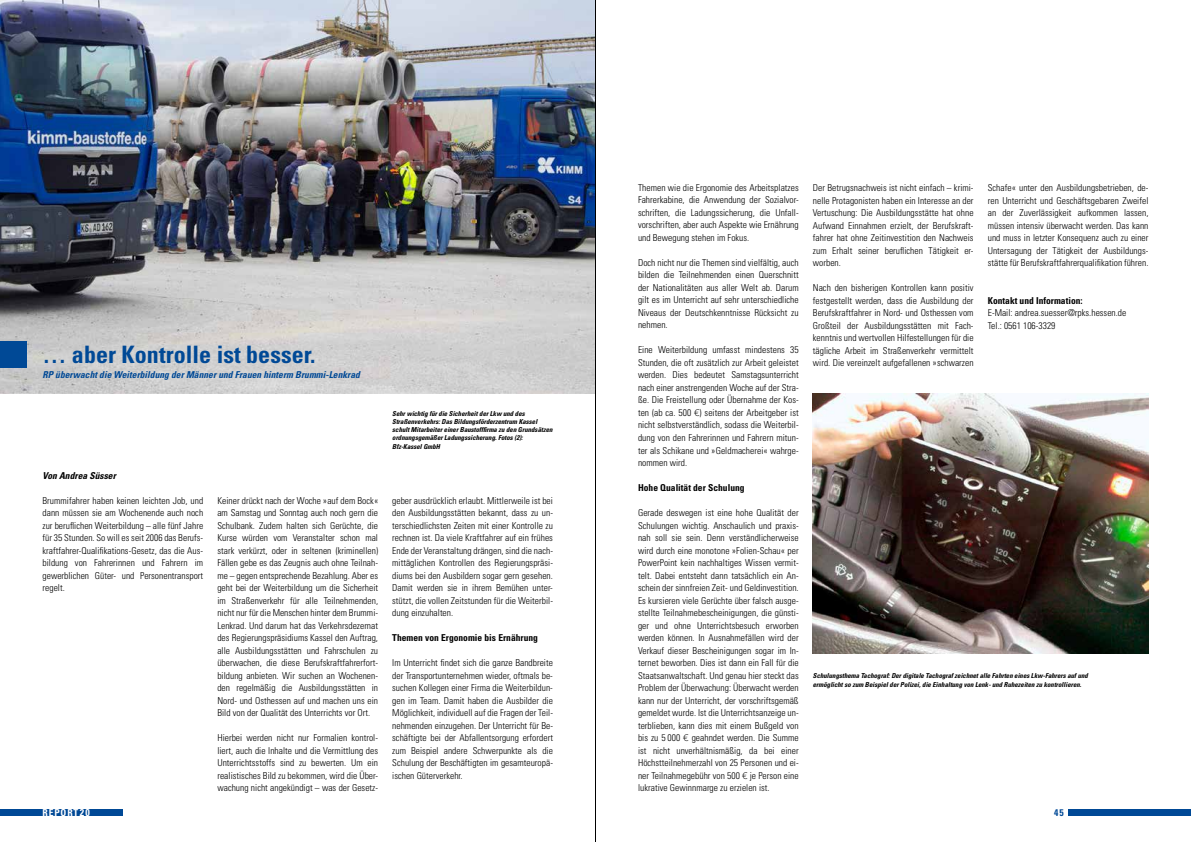
<style>
.page{position:relative;width:1191px;height:842px;background:#fff}
.page>*{position:absolute;margin:0;border:0;box-sizing:border-box;transform-origin:0 0}
.t1{font:700 condensed 24px "Univers";color:#004996}
.t2{font:700 condensed 9.6px "Univers";letter-spacing:.1em;color:#fff}
.t3{font:700 condensed 9.6px "Univers";color:#004996}
.t4{font:300 condensed 9.5px/12.5px "Univers";color:#000;text-align:justify}
.t5{font:700 condensed 9.5px "Univers";color:#000}
.t6{font:italic 700 condensed 9.5px "Univers";color:#004996}
.t7{font:italic 700 condensed 9.5px "Univers";color:#000}
.t8{font:italic 700 condensed 6.8px/8.2px "Univers";color:#000}
.s1{font-family:"Akkurat Std";font-stretch:normal}
.s2{font-size:9.9px}
</style>
<div class="page">
<div style="left:1068px;top:809px;width:123px;height:7px;background:#004996"></div>
<div style="left:0;top:809px;width:123px;height:7px;background:#004996"></div>
<img style="left:0;top:0;width:595px;height:394px">
<img style="left:813px;top:394px;width:335px;height:259px">
<div style="left:0;top:341px;width:27px;height:27px;background:#004996"></div>
<hr style="left:595px;top:0;width:1px;height:842px;background:#000">
<h1 class="t1" style="left:43px;top:340px;width:274px">… aber Kontrolle ist besser.</h1>
<p class="t6" style="left:43px;top:369px;width:319px">RP überwacht die Weiterbildung der Männer und Frauen hinterm Brummi-Lenkrad</p>
<p class="t8" style="left:392px;top:409px;width:162px">Sehr wichtig für die Sicherheit der Lkw und des Straßenverkehrs: Das Bildungsförderzentrum Kassel schult Mitarbeiter einer Baustofffirma zu den Grundsätzen ordnungsgemäßer Ladungssicherung. Fotos (2):<br>Bfz-Kassel GmbH</p>
<p class="t7" style="left:43px;top:469px;width:75px">Von Andrea Süsser</p>
<p class="t4" style="left:43px;top:494px;width:162px">Brummifahrer haben keinen leichten Job, und dann müssen sie am Wochenende auch noch zur beruflichen Weiterbildung – alle fünf Jahre für 35 Stunden. So will es seit 2006 das Berufs&shy;kraftfahrer-Qualifikations-Gesetz, das die Aus&shy;bildung von Fahrerinnen und Fahrern im gewerblichen Güter- und Personentransport regelt.</p>
<p class="t4" style="left:392px;top:494px;width:162px">geber ausdrücklich erlaubt. Mittlerweile ist bei den Ausbildungsstätten bekannt, dass zu un&shy;terschiedlichsten Zeiten mit einer Kontrolle zu rechnen ist. Da viele Kraftfahrer auf ein frühes Ende der Veranstaltung drängen, sind die nach&shy;mittäglichen Kontrollen des Regierungspräsi&shy;diums bei den Ausbildern sogar gern gesehen.<br>Damit werden sie in ihrem Bemühen unter&shy;stützt, die vollen Zeitstunden für die Weiterbil&shy;dung einzuhalten.</p>
<p class="t5" style="left:392px;top:632px;width:147px">Themen von Ergonomie bis Ernährung</p>
<p class="t4" style="left:392px;top:657px;width:162px">Im Unterricht findet sich die ganze Bandbreite der Transportunternehmen wieder, oftmals be&shy;suchen Kollegen einer Firma die Weiterbildun&shy;gen im Team. Damit haben die Ausbilder die Möglichkeit, individuell auf die Fragen der Teil&shy;nehmenden einzugehen. Der Unterricht für Be&shy;schäftigte bei der Abfallentsorgung erfordert zum Beispiel andere Schwerpunkte als die Schulung der Beschäftigten im gesamteuropä&shy;ischen Güterverkehr.</p>
<p class="t4" style="left:217px;top:494px;width:162px">Keiner drückt nach der Woche »auf dem Bock« am Samstag und Sonntag auch noch gern die Schulbank. Zudem halten sich Gerüchte, die Kurse würden vom Veranstalter schon mal stark verkürzt, oder in seltenen (kriminellen)<br>Fällen gebe es das Zeugnis auch ohne Teilnah&shy;me – gegen entsprechende Bezahlung. Aber es geht bei der Weiterbildung um die Sicherheit im Straßenverkehr für alle Teilnehmenden, nicht nur für die Menschen hinter dem Brummi-Lenkrad. Und darum hat das Verkehrsdezernat des Regierungspräsidiums Kassel den Auftrag, alle Ausbildungsstätten und Fahrschulen zu überwachen, die diese Berufskraftfahrerfort&shy;bildung anbieten. Wir suchen an Wochenen&shy;den regelmäßig die Ausbildungsstätten in Nord- und Osthessen auf und machen uns ein Bild von der Qualität des Unterrichts vor Ort.</p>
<p class="t4" style="left:217px;top:731px;width:162px">Hierbei werden nicht nur Formalien kontrol&shy;liert, auch die Inhalte und die Vermittlung des Unterrichtsstoffs sind zu bewerten. Um ein realistisches Bild zu bekommen, wird die Über&shy;wachung nicht angekündigt – was der Gesetz-</p>
<p class="t4" style="left:638px;top:181px;width:162px">Themen wie die Ergonomie des Arbeitsplatzes Fahrerkabine, die Anwendung der Sozialvor&shy;schriften, die Ladungssicherung, die Unfall&shy;vorschriften, aber auch Aspekte wie Ernährung und Bewegung stehen im Fokus.</p>
<p class="t4" style="left:638px;top:256px;width:162px">Doch nicht nur die Themen sind vielfältig, auch bilden die Teilnehmenden einen Querschnitt der Nationalitäten aus aller Welt ab. Darum gilt es im Unterricht auf sehr unterschiedliche Niveaus der Deutschkenntnisse Rücksicht zu nehmen.</p>
<p class="t4" style="left:638px;top:344px;width:162px">Eine Weiterbildung umfasst mindestens 35<br>Stunden, die oft zusätzlich zur Arbeit geleistet werden. Dies bedeutet Samstagsunterricht nach einer anstrengenden Woche auf der Stra&shy;ße. Die Freistellung oder Übernahme der Kos&shy;ten (ab ca. 500 <span class="s1">€</span>) seitens der Arbeitgeber ist nicht selbstverständlich, sodass die Weiterbil&shy;dung von den Fahrerinnen und Fahrern mitun&shy;ter als Schikane und »Geldmacherei« wahrge&shy;nommen wird.</p>
<p class="t5" style="left:638px;top:482px;width:108px">Hohe Qualität der Schulung</p>
<p class="t4" style="left:638px;top:506px;width:162px">Gerade deswegen ist eine hohe Qualität der Schulungen wichtig. Anschaulich und praxis&shy;nah soll sie sein. Denn verständlicherweise wird durch eine monotone »Folien-Schau« per PowerPoint kein nachhaltiges Wissen vermit&shy;telt. Dabei entsteht dann tatsächlich ein An&shy;schein der sinnfreien Zeit- und Geldinvestition.<br>Es kursieren viele Gerüchte über falsch ausge&shy;stellte Teilnahmebescheinigungen, die günsti&shy;ger und ohne Unterrichtsbesuch erworben werden können. In Ausnahmefällen wird der Verkauf dieser Bescheinigungen sogar im In&shy;ternet beworben. Dies ist dann ein Fall für die Staatsanwaltschaft. Und genau hier steckt das Problem der Überwachung: Überwacht werden kann nur der Unterricht, der vorschriftsgemäß gemeldet wurde. Ist die Unterrichtsanzeige un&shy;terblieben, kann dies mit einem Bußgeld von bis zu 5 000 <span class="s1">€</span> geahndet werden. Die Summe ist nicht unverhältnismäßig, da bei einer Höchstteilnehmerzahl von 25 Personen und ei&shy;ner Teilnahmegebühr von 500 <span class="s1">€</span> je Person eine lukrative Gewinnmarge zu erzielen ist.</p>
<p class="t4" style="left:813px;top:181px;width:162px">Der Betrugsnachweis ist nicht einfach – krimi&shy;nelle Protagonisten haben ein Interesse an der Vertuschung: Die Ausbildungsstätte hat ohne Aufwand Einnahmen erzielt, der Berufskraft&shy;fahrer hat ohne Zeitinvestition den Nachweis zum Erhalt seiner beruflichen Tätigkeit er&shy;worben.</p>
<p class="t4" style="left:813px;top:281px;width:162px">Nach den bisherigen Kontrollen kann positiv festgestellt werden, dass die Ausbildung der Berufskraftfahrer in Nord- und Osthessen vom Großteil der Ausbildungsstätten mit Fach&shy;kenntnis und wertvollen Hilfestellungen für die tägliche Arbeit im Straßenverkehr vermittelt wird. Die vereinzelt aufgefallenen »schwarzen</p>
<p class="t4" style="left:987px;top:181px;width:162px">Schafe« unter den Ausbildungsbetrieben, de&shy;ren Unterricht und Geschäftsgebaren Zweifel an der Zuverlässigkeit aufkommen lassen, müssen intensiv überwacht werden. Das kann und muss in letzter Konsequenz auch zu einer Untersagung der Tätigkeit der Ausbildungs&shy;stätte für Berufskraftfahrerqualifikation führen.</p>
<p class="t5" style="left:987px;top:294px;width:96px">Kontakt und Information:</p>
<p class="t4" style="left:987px;top:306px;width:140px">E-Mail: andrea.suesser@rpks.hessen.de<br>Tel.: 0561 106-3329</p>
<p class="t8" style="left:813px;top:672px;width:276px">Schulungsthema Tachograf: Der digitale Tachograf zeichnet alle Fahrten eines Lkw-Fahrers auf und ermöglicht so zum Beispiel der Polizei, die Einhaltung von Lenk- und Ruhezeiten zu kontrollieren.</p>
<p class="t2" style="left:43px;top:807px;width:49px">REPORT<span class="s2">20</span></p>
<p class="t3" style="left:1054px;top:807px;width:11px">45</p>
</div>
